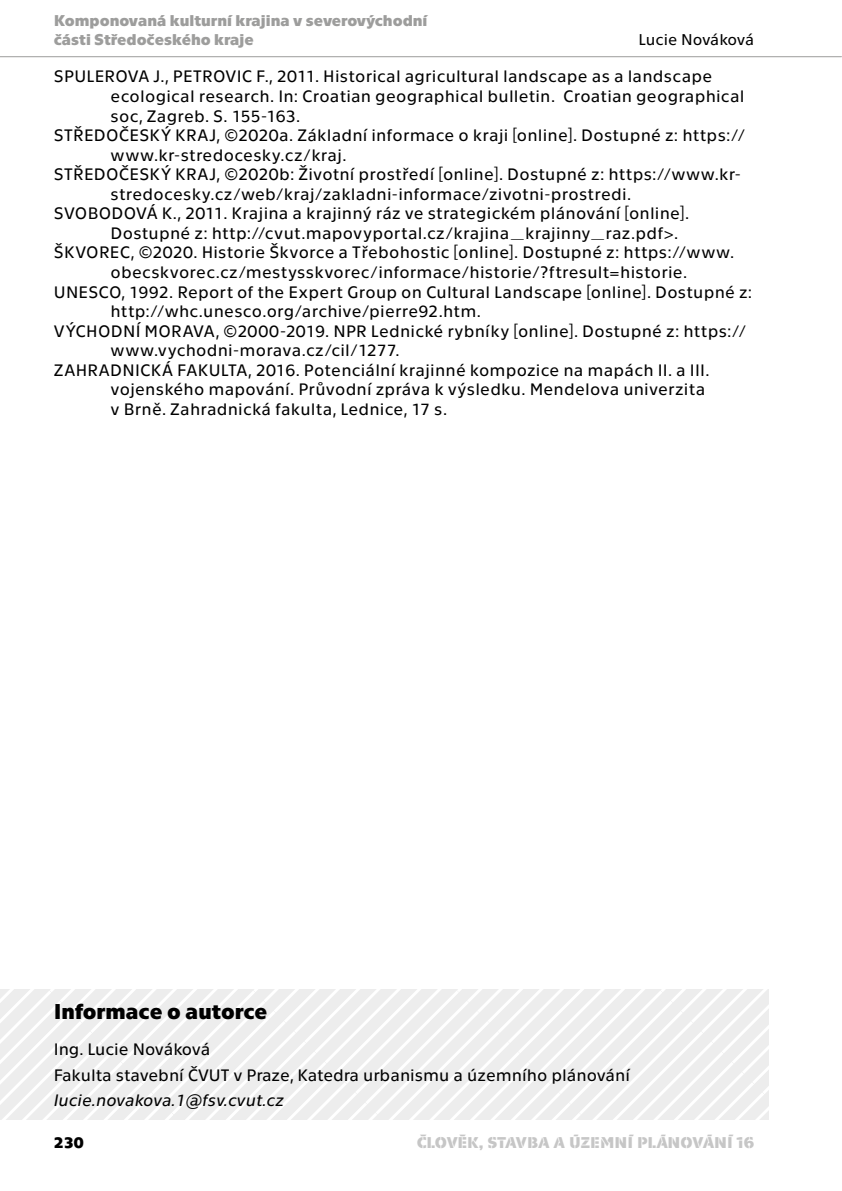
<style>
.page{position:relative;width:842px;height:1191px;background:#fff}
.page>*{position:absolute;margin:0;border:0;box-sizing:border-box;transform-origin:0 0}
.t1{font:700 22px "Technika";color:#000}
.t2{font:17px/25.2px "Technika";letter-spacing:.015em;color:#000}
.t3{font:italic 17px "Technika";color:#000}
.t4{font:700 16px/19.2px "Technika";color:#9d9d9c}
.t5{font:700 16px "Technika Stencil";color:#c6c6c6}
.t6{font:16px "Technika";letter-spacing:-.005em;color:#000}
.t7{font:700 16px "Technika";color:#000}
</style>
<div class="page">
<hr style="left:0;top:56px;width:841px;height:1px;background:#9d9d9c">
<svg style="left:0;top:989px;width:768px;height:131px;fill:#ededed"></svg>
<p class="t4" style="left:54px;top:10px;width:375px">Komponovaná kulturní krajina v severovýchodní části Středočeského kraje</p>
<p class="t6" style="left:639px;top:29px;width:117px">Lucie Nováková</p>
<p class="t2" style="left:54px;top:63px;width:660px">SPULEROVA J., PETROVIC F., 2011. Historical agricultural landscape as a landscape</p>
<p class="t2" style="left:111px;top:82px;width:635px">ecological research. In: Croatian geographical bulletin. Croatian geographical</p>
<p class="t2" style="left:111px;top:102px;width:191px">soc, Zagreb. S. 155-163.</p>
<p class="t2" style="left:54px;top:121px;width:693px">STŘEDOČESKÝ KRAJ, ©2020a. Základní informace o kraji [online]. Dostupné z: https://</p>
<p class="t2" style="left:111px;top:141px;width:238px">www.kr-stredocesky.cz/kraj.</p>
<p class="t2" style="left:54px;top:161px;width:689px">STŘEDOČESKÝ KRAJ, ©2020b: Životní prostředí [online]. Dostupné z: https://www.kr-</p>
<p class="t2" style="left:111px;top:180px;width:522px">stredocesky.cz/web/kraj/zakladni-informace/zivotni-prostredi.</p>
<p class="t2" style="left:54px;top:200px;width:637px">SVOBODOVÁ K., 2011. Krajina a krajinný ráz ve strategickém plánování [online].</p>
<p class="t2" style="left:111px;top:219px;width:569px">Dostupné z: http://cvut.mapovyportal.cz/krajina_krajinny_raz.pdf&gt;.</p>
<p class="t2" style="left:54px;top:239px;width:682px">ŠKVOREC, ©2020. Historie Škvorce a Třebohostic [online]. Dostupné z: https://www.</p>
<p class="t2" style="left:111px;top:258px;width:578px">obecskvorec.cz/mestysskvorec/informace/historie/?ftresult=historie.</p>
<p class="t2" style="left:54px;top:278px;width:700px">UNESCO, 1992. Report of the Expert Group on Cultural Landscape [online]. Dostupné z:</p>
<p class="t2" style="left:111px;top:297px;width:372px">http://whc.unesco.org/archive/pierre92.htm.</p>
<p class="t2" style="left:54px;top:317px;width:694px">VÝCHODNÍ MORAVA, ©2000-2019. NPR Lednické rybníky [online]. Dostupné z: https://</p>
<p class="t2" style="left:111px;top:337px;width:291px">www.vychodni-morava.cz/cil/1277.</p>
<p class="t2" style="left:54px;top:356px;width:657px">ZAHRADNICKÁ FAKULTA, 2016. Potenciální krajinné kompozice na mapách II. a III.</p>
<p class="t2" style="left:111px;top:376px;width:596px">vojenského mapování. Průvodní zpráva k výsledku. Mendelova univerzita</p>
<p class="t2" style="left:111px;top:395px;width:338px">v Brně. Zahradnická fakulta, Lednice, 17 s.</p>
<p class="t1" style="left:54px;top:995px;width:215px">Informace o autorce</p>
<p class="t2" style="left:54px;top:1035px;width:578px">Ing. Lucie Nováková<br>Fakulta stavební ČVUT v Praze, Katedra urbanismu a územního plánování</p>
<p class="t3" style="left:54px;top:1088px;width:232px">lucie.novakova.1@fsv.cvut.cz</p>
<p class="t7" style="left:54px;top:1131px;width:31px">230</p>
<p class="t5" style="left:417px;top:1134px;width:339px">ČLOVĚK, STAVBA A ÚZEMNÍ PLÁNOVÁNÍ 16</p>
</div>
